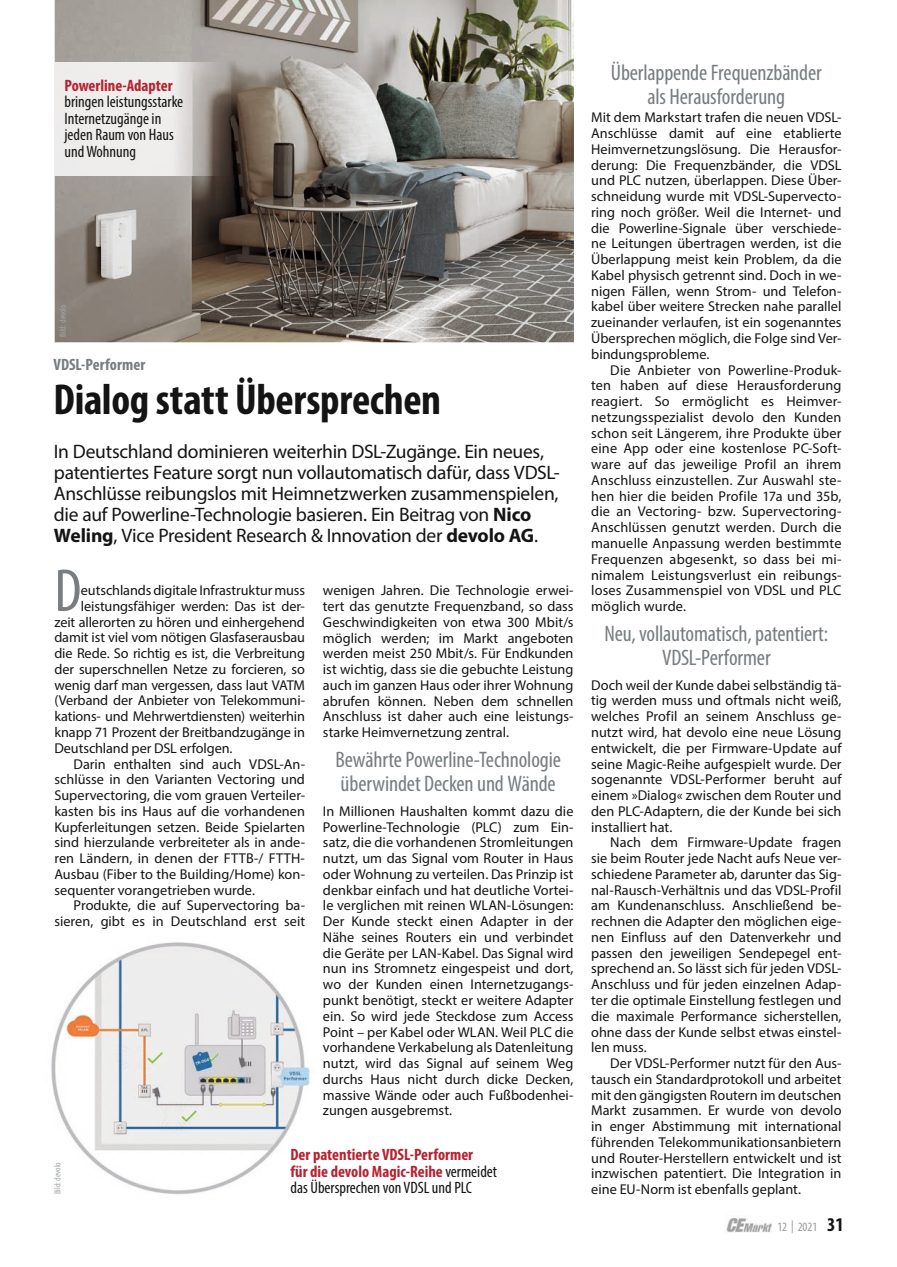
<style>
.page{position:relative;width:897px;height:1267px;background:#fff}
.page>*{position:absolute;margin:0;border:0;box-sizing:border-box;transform-origin:0 0}
.t1{font:condensed 61.05px "Myriad Pro";color:#777d80}
.t2{font:700 condensed 43.5px "Myriad Pro";letter-spacing:-.01em;color:#131413}
.t3{font:condensed 22.5px/24px "Myriad Pro";letter-spacing:-.005em;color:#777d80;text-align:center}
.t4{font:19.5px/21px "Myriad Pro";letter-spacing:-.015em;color:#131413}
.t5{font:700 condensed 16.5px/16.5px "Myriad Pro";color:#b62230}
.t6{font:condensed 16.5px/16.5px "Myriad Pro";color:#131413}
.t7{font:700 condensed 16.5px "Myriad Pro";letter-spacing:.005em;color:#777d80}
.t8{font:14.25px/15.8px "Myriad Pro";color:#131413;text-align:justify}
.t9{font:condensed 12.75px "Myriad Pro";color:#999}
.t10{font:condensed 9px "Myriad Pro";color:#a2a7ab}
.s1{font-weight:700}
.s2{font-weight:400;color:#131413}
.s3{font-weight:700;font-size:19.5px;color:#131413}
</style>
<div class="page">
<img style="left:51px;top:942px;width:259px;height:253px">
<img style="left:726px;top:1218px;width:46px;height:15px">
<img style="left:55px;top:0;width:519px;height:342px">
<hr style="left:54px;top:63px;width:1px;height:112px;background:#edecec">
<img style="left:55px;top:63px;width:176px;height:112px">
<p class="t5" style="left:64px;top:77px;width:110px">Powerline-Adapter</p>
<p class="t6" style="left:64px;top:93px;width:120px">bringen leistungsstarke<br>Internetzugänge in jeden Raum von Haus und Wohnung</p>
<p class="t10" style="left:57px;top:337px;width:34px;rotate:-90deg">Bild: devolo</p>
<p class="t7" style="left:54px;top:354px;width:93px">VDSL-Performer</p>
<h2 class="t2" style="left:54px;top:372px;width:389px">Dialog statt Übersprechen</h2>
<p class="t4" style="left:54px;top:440px;width:507px">In Deutschland dominieren weiterhin DSL-Zugänge. Ein neues, patentiertes Feature sorgt nun vollautomatisch dafür, dass VDSL-Anschlüsse reibungslos mit Heimnetzwerken zusammenspielen, die auf Powerline-Technologie basieren. Ein Beitrag von <span class="s1">Nico Weling</span>, Vice President Research &amp; Innovation der <span class="s1">devolo AG</span>.</p>
<h1 class="t1" style="left:54px;top:553px;width:29px">D</h1>
<p class="t8" style="left:81px;top:582px;width:225px">eutschlands digitale Infrastruktur muss</p>
<p class="t8" style="left:81px;top:598px;width:225px">leistungsfähiger werden: Das ist der-</p>
<p class="t8" style="left:54px;top:613px;width:252px">zeit allerorten zu hören und einhergehend</p>
<p class="t8" style="left:54px;top:629px;width:252px">damit ist viel vom nötigen Glasfaserausbau</p>
<p class="t8" style="left:54px;top:645px;width:252px">die Rede. So richtig es ist, die Verbreitung</p>
<p class="t8" style="left:54px;top:661px;width:252px">der superschnellen Netze zu forcieren, so</p>
<p class="t8" style="left:54px;top:676px;width:252px">wenig darf man vergessen, dass laut VATM</p>
<p class="t8" style="left:54px;top:692px;width:252px">(Verband der Anbieter von Telekommuni-</p>
<p class="t8" style="left:54px;top:708px;width:252px">kations- und Mehrwertdiensten) weiterhin</p>
<p class="t8" style="left:54px;top:724px;width:252px">knapp 71 Prozent der Breitbandzugänge in</p>
<p class="t8" style="left:54px;top:739px;width:180px">Deutschland per DSL erfolgen.</p>
<p class="t8" style="left:73px;top:755px;width:233px">Darin enthalten sind auch VDSL-An-</p>
<p class="t8" style="left:54px;top:771px;width:252px">schlüsse in den Varianten Vectoring und</p>
<p class="t8" style="left:54px;top:787px;width:252px">Supervectoring, die vom grauen Verteiler-</p>
<p class="t8" style="left:54px;top:803px;width:252px">kasten bis ins Haus auf die vorhandenen</p>
<p class="t8" style="left:54px;top:818px;width:252px">Kupferleitungen setzen. Beide Spielarten</p>
<p class="t8" style="left:54px;top:834px;width:252px">sind hierzulande verbreiteter als in ande-</p>
<p class="t8" style="left:54px;top:850px;width:252px">ren Ländern, in denen der FTTB-/ FTTH-</p>
<p class="t8" style="left:54px;top:866px;width:252px">Ausbau (Fiber to the Building/Home) kon-</p>
<p class="t8" style="left:54px;top:881px;width:202px">sequenter vorangetrieben wurde.</p>
<p class="t8" style="left:73px;top:897px;width:233px">Produkte, die auf Supervectoring ba-</p>
<p class="t8" style="left:54px;top:913px;width:252px">sieren, gibt es in Deutschland erst seit</p>
<p class="t8" style="left:323px;top:582px;width:252px">wenigen Jahren. Die Technologie erwei&shy;tert das genutzte Frequenzband, so dass Geschwindigkeiten von etwa 300 Mbit/s möglich werden; im Markt angeboten werden meist 250 Mbit/s. Für Endkunden ist wichtig, dass sie die gebuchte Leistung auch im ganzen Haus oder ihrer Wohnung abrufen können. Neben dem schnellen Anschluss ist daher auch eine leistungs&shy;starke Heimvernetzung zentral.</p>
<h3 class="t3" style="left:335px;top:747px;width:227px;text-align:left">Bewährte Powerline-Technologie überwindet Decken und Wände</h3>
<p class="t8" style="left:323px;top:802px;width:252px">In Millionen Haushalten kommt dazu die Powerline-Technologie (PLC) zum Ein&shy;satz, die die vorhandenen Stromleitungen nutzt, um das Signal vom Router in Haus oder Wohnung zu verteilen. Das Prinzip ist denkbar einfach und hat deutliche Vortei&shy;le verglichen mit reinen WLAN-Lösungen:<br>Der Kunde steckt einen Adapter in der Nähe seines Routers ein und verbindet die Geräte per LAN-Kabel. Das Signal wird nun ins Stromnetz eingespeist und dort, wo der Kunden einen Internetzugangs&shy;punkt benötigt, steckt er weitere Adapter ein. So wird jede Steckdose zum Access Point – per Kabel oder WLAN. Weil PLC die vorhandene Verkabelung als Datenleitung nutzt, wird das Signal auf seinem Weg durchs Haus nicht durch dicke Decken, massive Wände oder auch Fußbodenhei&shy;zungen ausgebremst.</p>
<p class="t10" style="left:52px;top:1194px;width:34px;rotate:-90deg">Bild: devolo</p>
<p class="t5" style="left:290px;top:1145px;width:208px">Der patentierte VDSL-Performer<br>für die devolo Magic-Reihe <span class="s2">vermeidet das Übersprechen von VDSL und PLC</span></p>
<h3 class="t3" style="left:611px;top:60px;width:212px">Überlappende Frequenzbänder als Herausforderung</h3>
<p class="t8" style="left:591px;top:109px;width:252px">Mit dem Markstart trafen die neuen VDSL-Anschlüsse damit auf eine etablierte Heimvernetzungslösung. Die Herausfor&shy;derung: Die Frequenzbänder, die VDSL und PLC nutzen, überlappen. Diese Über&shy;schneidung wurde mit VDSL-Supervecto&shy;ring noch größer. Weil die Internet- und die Powerline-Signale über verschiede&shy;ne Leitungen übertragen werden, ist die Überlappung meist kein Problem, da die Kabel physisch getrennt sind. Doch in we&shy;nigen Fällen, wenn Strom- und Telefon&shy;kabel über weitere Strecken nahe parallel zueinander verlaufen, ist ein sogenanntes Übersprechen möglich, die Folge sind Ver&shy;bindungsprobleme.</p>
<p class="t8" style="left:591px;top:361px;width:252px;text-indent:19px">Die Anbieter von Powerline-Produk&shy;ten haben auf diese Herausforderung reagiert. So ermöglicht es Heimver&shy;netzungsspezialist devolo den Kunden schon seit Längerem, ihre Produkte über eine App oder eine kostenlose PC-Soft&shy;ware auf das jeweilige Profil an ihrem Anschluss einzustellen. Zur Auswahl ste&shy;hen hier die beiden Profile 17a und 35b, die an Vectoring- bzw. Supervectoring-Anschlüssen genutzt werden. Durch die manuelle Anpassung werden bestimmte Frequenzen abgesenkt, so dass bei mi&shy;nimalem Leistungsverlust ein reibungs&shy;loses Zusammenspiel von VDSL und PLC möglich wurde.</p>
<h3 class="t3" style="left:604px;top:621px;width:225px">Neu, vollautomatisch, patentiert:<br>VDSL-Performer</h3>
<p class="t8" style="left:591px;top:676px;width:252px">Doch weil der Kunde dabei selbständig tä&shy;tig werden muss und oftmals nicht weiß, welches Profil an seinem Anschluss ge&shy;nutzt wird, hat devolo eine neue Lösung entwickelt, die per Firmware-Update auf seine Magic-Reihe aufgespielt wurde. Der sogenannte VDSL-Performer beruht auf einem »Dialog« zwischen dem Router und den PLC-Adaptern, die der Kunde bei sich installiert hat.</p>
<p class="t8" style="left:591px;top:834px;width:252px;text-indent:19px">Nach dem Firmware-Update fragen sie beim Router jede Nacht aufs Neue ver&shy;schiedene Parameter ab, darunter das Sig&shy;nal-Rausch-Verhältnis und das VDSL-Profil am Kundenanschluss. Anschließend be&shy;rechnen die Adapter den möglichen eige&shy;nen Einfluss auf den Datenverkehr und passen den jeweiligen Sendepegel ent&shy;sprechend an. So lässt sich für jeden VDSL-Anschluss und für jeden einzelnen Adap&shy;ter die optimale Einstellung festlegen und die maximale Performance sicherstellen, ohne dass der Kunde selbst etwas einstel&shy;len muss.</p>
<p class="t8" style="left:591px;top:1055px;width:252px;text-indent:19px">Der VDSL-Performer nutzt für den Aus&shy;tausch ein Standardprotokoll und arbeitet mit den gängigsten Routern im deutschen Markt zusammen. Er wurde von devolo in enger Abstimmung mit international führenden Telekommunikationsanbietern und Router-Herstellern entwickelt und ist inzwischen patentiert. Die Integration in eine EU-Norm ist ebenfalls geplant.</p>
<p class="t9" style="left:777px;top:1219px;width:68px">12 | 2021 <span class="s3">31</span></p>
</div>
